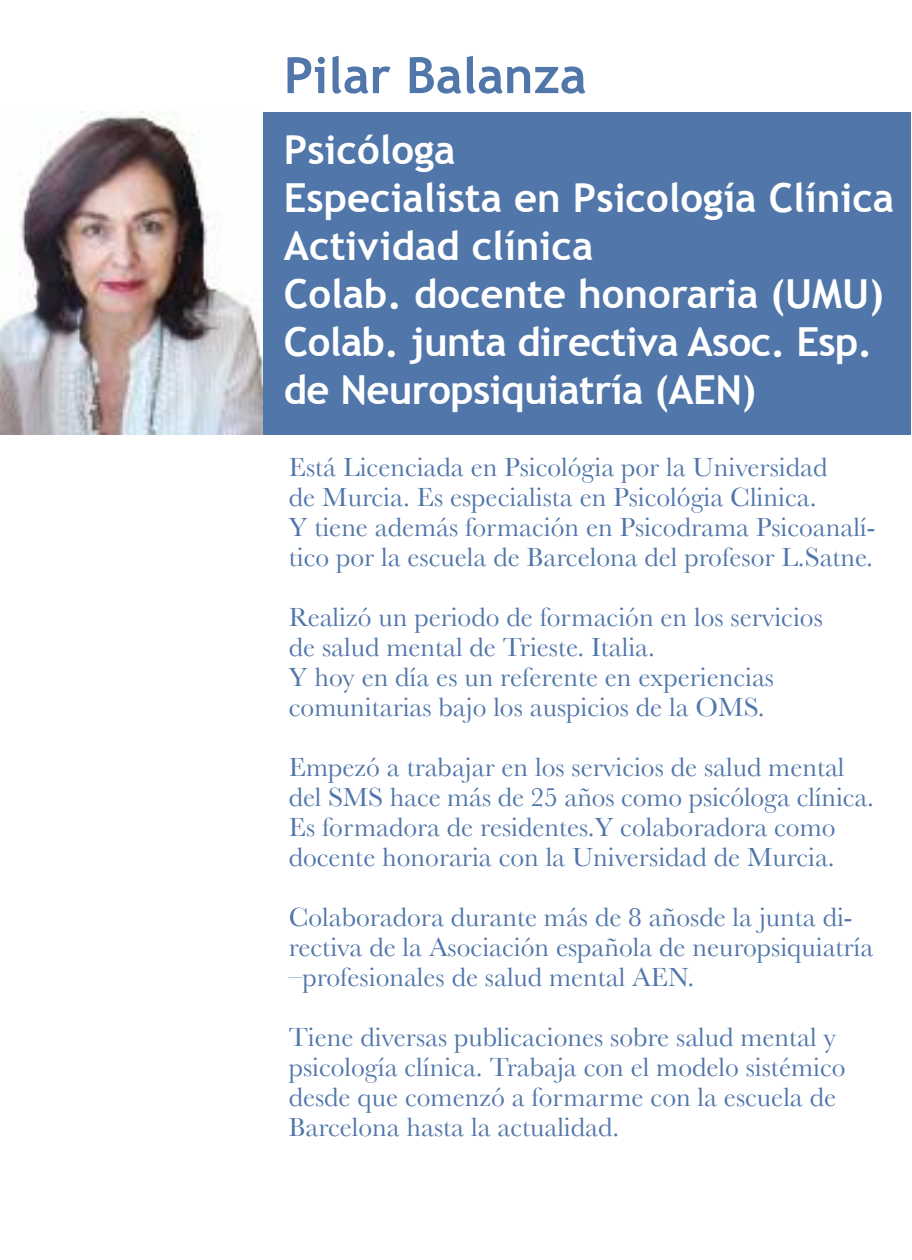
<style>
.page{position:relative;width:912px;height:1260px;background:#fff}
.page>*{position:absolute;margin:0;border:0;box-sizing:border-box;transform-origin:0 0}
.t1{font:700 50px "Trebuchet MS";color:#5076aa}
.t2{font:700 40px/48px "Trebuchet MS";color:#fff}
.t3{font:27.5px/30px "Baskerville";color:#5076aa}
</style>
<div class="page">
<img style="left:0;top:112px;width:263px;height:322px">
<div style="left:263px;top:112px;width:647px;height:322px;background:#5076aa"></div>
<h1 class="t1" style="left:284px;top:46px;width:304px">Pilar Balanza</h1>
<h2 class="t2" style="left:284px;top:126px;width:611px">Psicóloga<br>Especialista en Psicología Clínica<br>Actividad clínica<br>Colab. docente honoraria (UMU)<br>Colab. junta directiva Asoc. Esp. de Neuropsiquiatría (AEN)</h2>
<p class="t3" style="left:289px;top:452px;width:588px">Está Licenciada en Psicológia por la Universidad<br>de Murcia. Es especialista en Psicológia Clinica.<br>Y tiene además formación en Psicodrama Psicoanalí&shy;tico por la escuela de Barcelona del profesor L.Satne.</p>
<p class="t3" style="left:289px;top:602px;width:535px">Realizó un periodo de formación en los servicios de salud mental de Trieste. Italia.<br>Y hoy en día es un referente en experiencias comunitarias bajo los auspicios de la OMS.</p>
<p class="t3" style="left:289px;top:752px;width:586px">Empezó a trabajar en los servicios de salud mental del SMS hace más de 25 años como psicóloga clínica.<br>Es formadora de residentes.Y colaboradora como docente honoraria con la Universidad de Murcia.</p>
<p class="t3" style="left:288px;top:902px;width:585px">Colaboradora durante más de 8 añosde la junta di&shy;rectiva de la Asociación española de neuropsiquiatría –profesionales de salud mental AEN.</p>
<p class="t3" style="left:288px;top:1022px;width:558px">Tiene diversas publicaciones sobre salud mental y psicología clínica. Trabaja con el modelo sistémico desde que comenzó a formarme con la escuela de Barcelona hasta la actualidad.</p>
</div>
